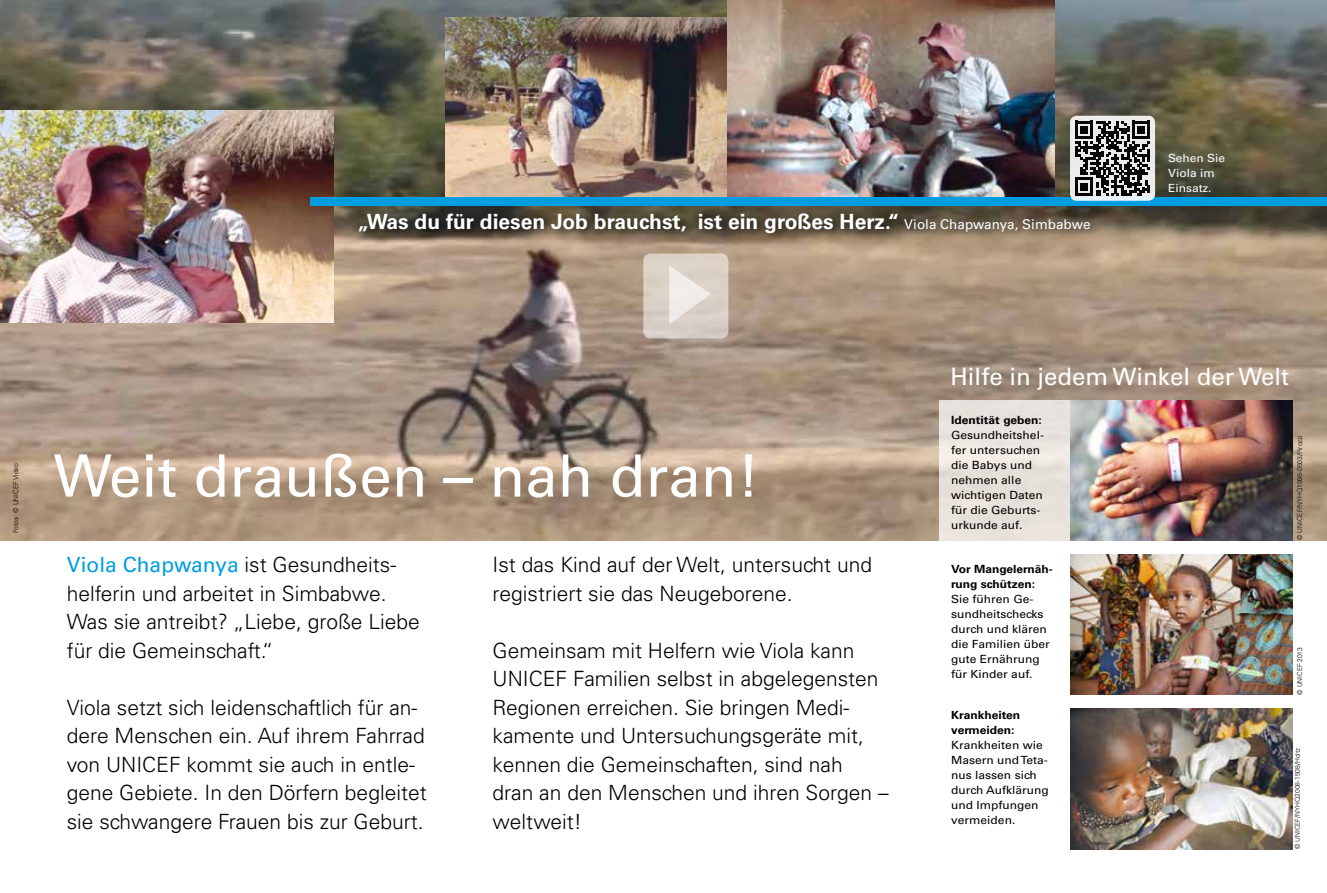
<style>
.page{position:relative;width:1327px;height:893px;background:#fff}
.page>*{position:absolute;margin:0;border:0;box-sizing:border-box;transform-origin:0 0}
.t1{font:58.5px "Univers LT Std";color:#fff}
.t2{font:24px "Univers LT Std";color:#fff}
.t3{font:300 21px/28.5px "Univers LT Std";color:#000}
.t4{font:700 21px "Univers LT Std";color:#fff}
.t5{font:11.25px/15px "Univers LT Std";color:#000;scale:1.06 1}
.t6{font:700 11.25px/15px "Univers LT Std";color:#000;scale:1.06 1}
.t7{font:11.25px/15px "Univers LT Std";color:#fff;scale:1.06 1}
.t8{font:300 6.75px "Univers LT Std";color:#000}
.s1{font-weight:400;font-size:13.5px}
.s2{font-weight:400;color:#009ee0}
</style>
<div class="page">
<img style="left:0;top:0;width:1327px;height:540px">
<img style="left:445px;top:18px;width:282px;height:179px">
<img style="left:0;top:110px;width:333px;height:213px">
<img style="left:727px;top:0;width:327px;height:197px">
<div style="left:310px;top:197px;width:1017px;height:9px;background:#009ee0"></div>
<div style="left:355px;top:209px;width:745px;height:34px;background:#000;opacity:.75"></div>
<div style="left:643px;top:253px;width:85px;height:85px;background:#dad0c6;border-radius:7px"></div>
<svg style="left:669px;top:266px;width:42px;height:58px"></svg>
<svg style="left:1070px;top:116px;width:85px;height:85px;background:#e5eaeb"></svg>
<svg style="left:1075px;top:121px;width:75px;height:75px;background:#656563"></svg>
<img style="left:1070px;top:554px;width:223px;height:141px">
<img style="left:1070px;top:709px;width:223px;height:140px">
<img style="left:1070px;top:400px;width:223px;height:140px">
<div style="left:939px;top:400px;width:131px;height:141px;background:#e8e2dd"></div>
<p class="t4" style="left:358px;top:209px;width:734px">„Was du für diesen Job brauchst, ist ein großes Herz.“ <span class="s1">Viola Chapwanya, Simbabwe</span></p>
<p class="t7" style="left:1168px;top:150px;width:55px">Sehen Sie<br>Viola im<br>Einsatz.</p>
<p class="t8" style="left:12px;top:533px;width:71px;rotate:-90deg">Fotos: © UNICEF Video</p>
<h1 class="t1" style="left:54px;top:441px;width:707px">Weit draußen – nah dran!</h1>
<p class="t3" style="left:67px;top:551px;width:354px"><span class="s2">Viola Chapwanya</span> ist Gesundheits&shy;helferin und arbeitet in Simbabwe.<br>Was sie antreibt? „Liebe, große Liebe für die Gemeinschaft.“</p>
<p class="t3" style="left:67px;top:693px;width:361px">Viola setzt sich leidenschaftlich für an&shy;dere Menschen ein. Auf ihrem Fahrrad von UNICEF kommt sie auch in entle&shy;gene Gebiete. In den Dörfern begleitet sie schwangere Frauen bis zur Geburt.</p>
<p class="t3" style="left:492px;top:551px;width:381px">Ist das Kind auf der Welt, untersucht und registriert sie das Neugeborene.</p>
<p class="t3" style="left:492px;top:636px;width:397px">Gemeinsam mit Helfern wie Viola kann UNICEF Familien selbst in abgelegensten Regionen erreichen. Sie bringen Medi&shy;kamente und Untersuchungsgeräte mit, kennen die Gemeinschaften, sind nah dran an den Menschen und ihren Sorgen – weltweit!</p>
<p class="t2" style="left:950px;top:362px;width:340px">Hilfe in jedem Winkel der Welt</p>
<p class="t6" style="left:951px;top:413px;width:87px">Identität geben:</p>
<p class="t5" style="left:951px;top:428px;width:89px">Gesundheitshel&shy;fer untersuchen die Babys und nehmen alle wichtigen Daten für die Geburts&shy;urkunde auf.</p>
<p class="t6" style="left:951px;top:562px;width:97px">Vor Mangelernäh&shy;rung schützen:</p>
<p class="t5" style="left:951px;top:592px;width:94px">Sie führen Ge&shy;sundheitschecks durch und klären die Familien über gute Ernährung für Kinder auf.</p>
<p class="t6" style="left:951px;top:707px;width:66px">Krankheiten vermeiden:</p>
<p class="t5" style="left:951px;top:737px;width:93px">Krankheiten wie<br>Masern und Teta&shy;nus lassen sich durch Aufklärung und Impfungen vermeiden.</p>
<p class="t8" style="left:1295px;top:540px;width:106px;rotate:-90deg">© UNICEF/NYHQ1998-0503/Pirozzi</p>
<p class="t8" style="left:1295px;top:695px;width:49px;rotate:-90deg">© UNICEF 2013</p>
<p class="t8" style="left:1293px;top:849px;width:103px;rotate:-90deg">© UNICEF/NYHQ2008-1508/Holtz</p>
</div>
